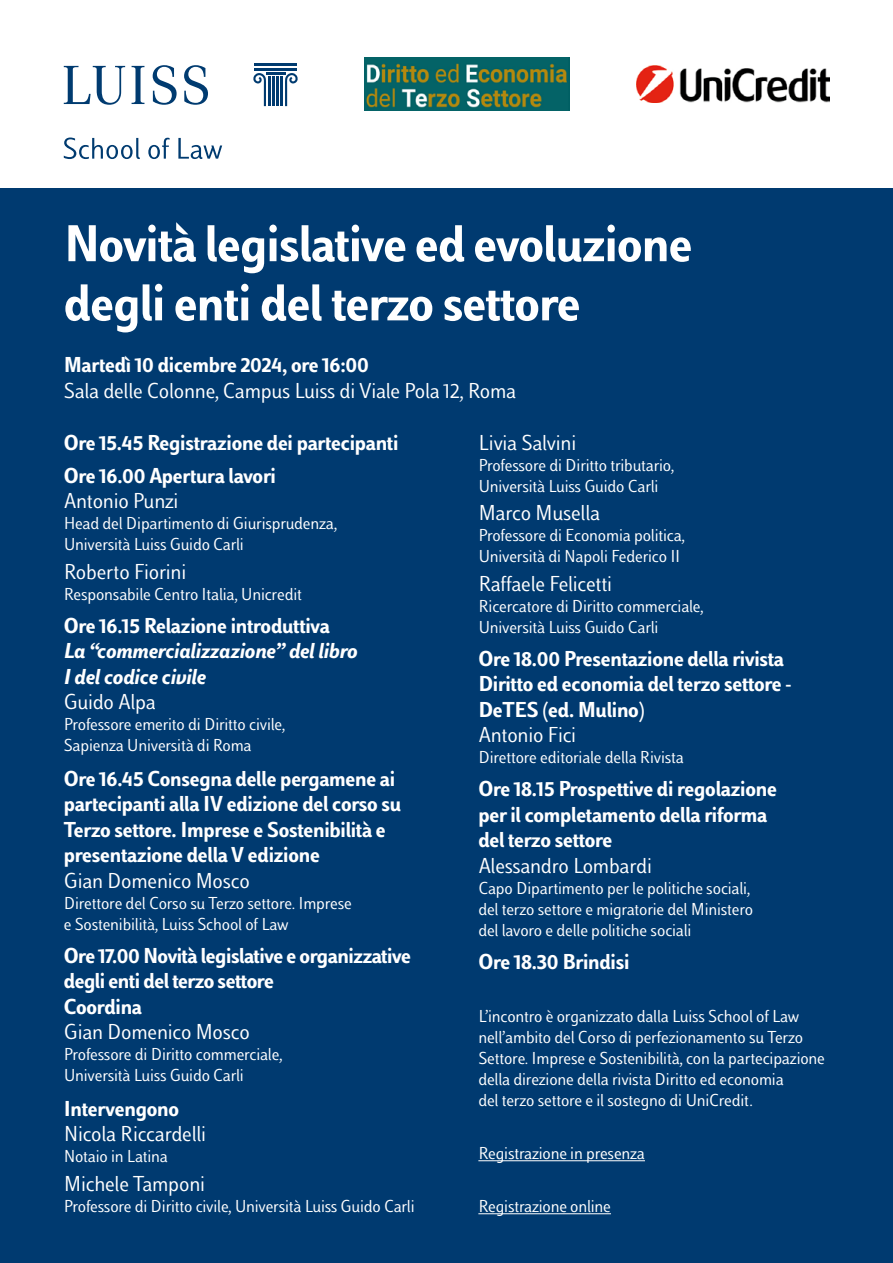
<style>
.page{position:relative;width:893px;height:1263px;background:#fff}
.page>*{position:absolute;margin:0;border:0;box-sizing:border-box;transform-origin:0 0}
.t1{font:700 53.85px/59.1px "Luiss Sans";letter-spacing:-.01em;color:#fff}
.t2{font:700 22.5px/25.5px "Luiss Sans";letter-spacing:-.01em;color:#fff}
.t3{font:22.5px "Luiss Sans";letter-spacing:-.01em;color:#fff}
.t4{font:italic 700 22.5px/25.5px "Luiss Sans";letter-spacing:-.01em;color:#fff}
.t5{font:18px/21px "Luiss Sans";letter-spacing:-.01em;color:#fff}
</style>
<div class="page">
<div style="left:0;top:189px;width:893px;height:1074px;background:#003a70"></div>
<hr style="left:478px;top:1160px;width:167px;height:1px;background:#fff">
<hr style="left:478px;top:1213px;width:133px;height:1px;background:#fff">
<svg style="left:64px;top:66px;width:61px;height:39px"></svg>
<svg style="left:132px;top:66px;width:12px;height:38px"></svg>
<svg style="left:153px;top:65px;width:24px;height:40px"></svg>
<svg style="left:184px;top:65px;width:24px;height:40px"></svg>
<hr style="left:254px;top:64px;width:43px;height:2px;background:#003b70">
<hr style="left:254px;top:68px;width:43px;height:2px;background:#003b70">
<svg style="left:253px;top:72px;width:45px;height:34px"></svg>
<svg style="left:64px;top:138px;width:76px;height:21px"></svg>
<svg style="left:148px;top:138px;width:22px;height:21px"></svg>
<svg style="left:178px;top:138px;width:44px;height:21px"></svg>
<img style="left:365px;top:57px;width:205px;height:53px">
<img style="left:637px;top:65px;width:192px;height:37px">
<h1 class="t1" style="left:64px;top:213px;width:630px">Novità legislative ed evoluzione degli enti del terzo settore</h1>
<p class="t2" style="left:64px;top:352px;width:307px">Martedì 10 dicembre 2024, ore 16:00</p>
<p class="t3" style="left:64px;top:378px;width:454px">Sala delle Colonne, Campus Luiss di Viale Pola 12, Roma</p>
<p class="t2" style="left:64px;top:425px;width:336px;line-height:33px">Ore 15.45 Registrazione dei partecipanti<br>Ore 16.00 Apertura lavori</p>
<p class="t3" style="left:64px;top:488px;width:116px">Antonio Punzi</p>
<p class="t5" style="left:64px;top:513px;width:275px">Head del Dipartimento di Giurisprudenza,<br>Università Luiss Guido Carli</p>
<p class="t3" style="left:64px;top:559px;width:124px">Roberto Fiorini</p>
<p class="t5" style="left:64px;top:583px;width:240px">Responsabile Centro Italia, Unicredit</p>
<p class="t2" style="left:64px;top:612px;width:268px">Ore 16.15 Relazione introduttiva</p>
<p class="t4" style="left:64px;top:637px;width:296px">La “commercializzazione” del libro<br>I del codice civile</p>
<p class="t3" style="left:64px;top:689px;width:94px">Guido Alpa</p>
<p class="t5" style="left:64px;top:714px;width:223px">Professore emerito di Diritto civile,<br>Sapienza Università di Roma</p>
<p class="t2" style="left:64px;top:765px;width:339px">Ore 16.45 Consegna delle pergamene ai partecipanti alla IV edizione del corso su Terzo settore. Imprese e Sostenibilità e presentazione della V edizione</p>
<p class="t3" style="left:64px;top:868px;width:188px">Gian Domenico Mosco</p>
<p class="t5" style="left:64px;top:892px;width:290px">Direttore del Corso su Terzo settore. Imprese e Sostenibilità, Luiss School of Law</p>
<p class="t2" style="left:64px;top:942px;width:349px">Ore 17.00 Novità legislative e organizzative degli enti del terzo settore<br>Coordina</p>
<p class="t3" style="left:64px;top:1019px;width:188px">Gian Domenico Mosco</p>
<p class="t5" style="left:64px;top:1044px;width:220px">Professore di Diritto commerciale,<br>Università Luiss Guido Carli</p>
<p class="t2" style="left:64px;top:1095px;width:117px">Intervengono</p>
<p class="t3" style="left:64px;top:1121px;width:144px">Nicola Riccardelli</p>
<p class="t5" style="left:64px;top:1146px;width:106px">Notaio in Latina</p>
<p class="t3" style="left:64px;top:1171px;width:143px">Michele Tamponi</p>
<p class="t5" style="left:64px;top:1195px;width:352px">Professore di Diritto civile, Università Luiss Guido Carli</p>
<p class="t3" style="left:478px;top:430px;width:99px">Livia Salvini</p>
<p class="t5" style="left:478px;top:454px;width:197px">Professore di Diritto tributario,<br>Università Luiss Guido Carli</p>
<p class="t3" style="left:478px;top:500px;width:123px">Marco Musella</p>
<p class="t5" style="left:478px;top:525px;width:208px">Professore di Economia politica,<br>Università di Napoli Federico II</p>
<p class="t3" style="left:478px;top:571px;width:135px">Raffaele Felicetti</p>
<p class="t5" style="left:478px;top:595px;width:227px">Ricercatore di Diritto commerciale,<br>Università Luiss Guido Carli</p>
<p class="t2" style="left:478px;top:645px;width:315px">Ore 18.00 Presentazione della rivista<br>Diritto ed economia del terzo settore -<br>DeTES (ed. Mulino)</p>
<p class="t3" style="left:478px;top:722px;width:99px">Antonio Fici</p>
<p class="t5" style="left:478px;top:747px;width:207px">Direttore editoriale della Rivista</p>
<p class="t2" style="left:478px;top:776px;width:300px">Ore 18.15 Prospettive di regolazione per il completamento della riforma del terzo settore</p>
<p class="t3" style="left:478px;top:853px;width:175px">Alessandro Lombardi</p>
<p class="t5" style="left:478px;top:877px;width:276px">Capo Dipartimento per le politiche sociali, del terzo settore e migratorie del Ministero del lavoro e delle politiche sociali</p>
<p class="t2" style="left:478px;top:948px;width:153px">Ore 18.30 Brindisi</p>
<p class="t5" style="left:478px;top:1005px;width:348px">L’incontro è organizzato dalla Luiss School of Law nell’ambito del Corso di perfezionamento su Terzo Settore. Imprese e Sostenibilità, con la partecipazione della direzione della rivista Diritto ed economia<br>del terzo settore e il sostegno di UniCredit.</p>
<p class="t5" style="left:478px;top:1142px;width:168px">Registrazione in presenza</p>
<p class="t5" style="left:478px;top:1195px;width:134px">Registrazione online</p>
</div>
